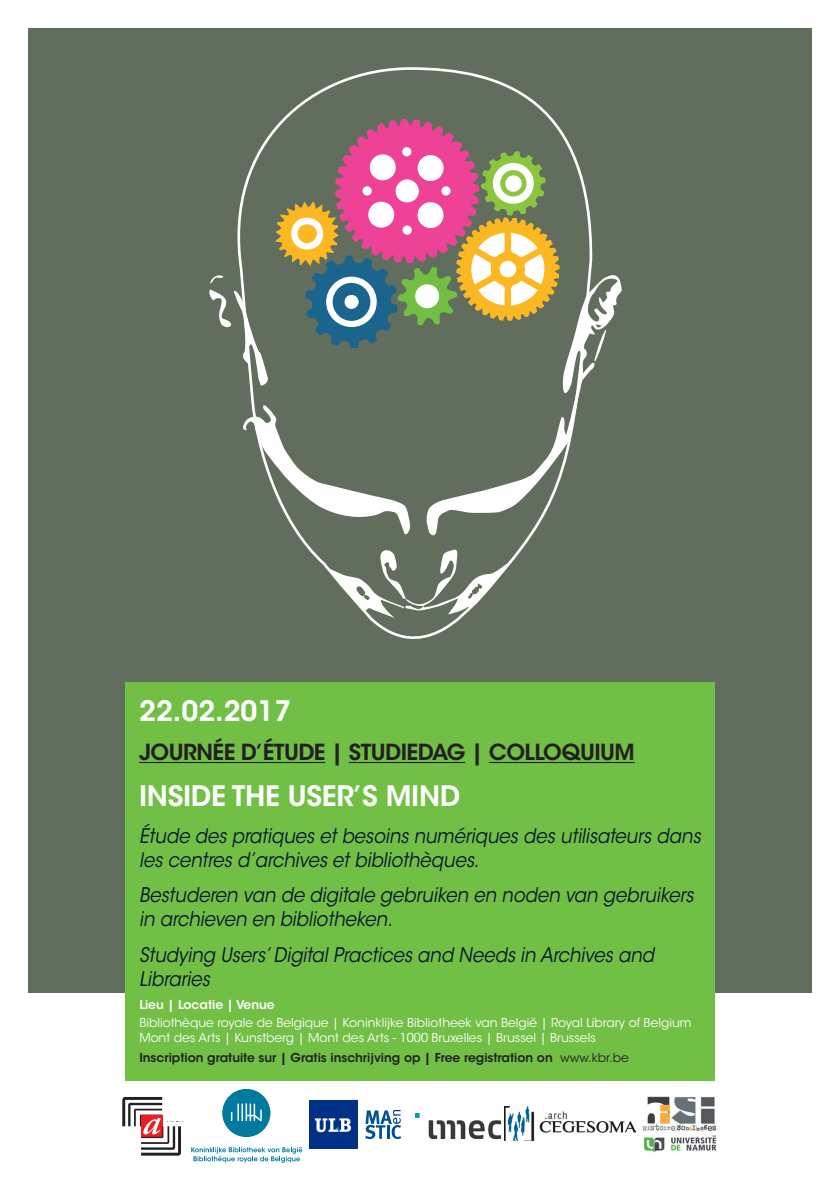
<style>
.page{position:relative;width:840px;height:1191px;background:#fff}
.page>*{position:absolute;margin:0;border:0;box-sizing:border-box;transform-origin:0 0}
.t1{font:600 28px "ITC Avant Garde Std";letter-spacing:-.01em;color:#fff}
.t2{font:600 22px "ITC Avant Garde Std";letter-spacing:-.025em;color:#231f20}
.t3{font:italic 20px/24px "ITC Avant Garde Std";color:#07122d;scale:.9 1}
.t4{font:12.2px "ITC Avant Garde Std";color:#fff}
.t5{font:600 12.2px "ITC Avant Garde Std";color:#231f20}
.t6{font:600 12.2px "ITC Avant Garde Std";color:#fff}
.s1{font-weight:400}
</style>
<div class="page">
<div style="left:28px;top:28px;width:783px;height:846px;background:#616d5d"></div>
<svg style="left:237px;top:67px;width:356px;height:572px"></svg>
<svg style="left:425px;top:274px;width:196px;height:261px"></svg>
<svg style="left:594px;top:329px;width:12px;height:33px"></svg>
<svg style="left:209px;top:273px;width:60px;height:113px"></svg>
<svg style="left:328px;top:548px;width:185px;height:70px"></svg>
<svg style="left:242px;top:404px;width:168px;height:130px"></svg>
<div style="left:28px;top:821px;width:783px;height:171px;background:#616d5d"></div>
<div style="left:125px;top:682px;width:589px;height:322px;background:#71bf44"></div>
<hr style="left:139px;top:762px;width:186px;height:1px;background:#231f20">
<hr style="left:349px;top:762px;width:116px;height:1px;background:#231f20">
<hr style="left:488px;top:762px;width:146px;height:1px;background:#231f20">
<svg style="left:222px;top:1089px;width:48px;height:48px"></svg>
<svg style="left:191px;top:1147px;width:111px;height:15px"></svg>
<img style="left:415px;top:1113px;width:85px;height:25px">
<img style="left:504px;top:1106px;width:130px;height:35px">
<svg style="left:122px;top:1097px;width:61px;height:58px"></svg>
<svg style="left:365px;top:1110px;width:36px;height:29px"></svg>
<div style="left:309px;top:1100px;width:48px;height:48px;background:#003186"></div>
<svg style="left:315px;top:1118px;width:36px;height:14px"></svg>
<div style="left:165px;top:1096px;width:27px;height:25px;background:#fff"></div>
<img style="left:642px;top:1096px;width:75px;height:57px">
<div style="left:125px;top:1000px;width:589px;height:80px;background:#71bf44"></div>
<p class="t1" style="left:139px;top:693px;width:153px">22.02.2017</p>
<p class="t2" style="left:139px;top:738px;width:497px">JOURNÉE D’ÉTUDE | STUDIEDAG | COLLOQUIUM</p>
<p class="t1" style="left:139px;top:778px;width:322px">INSIDE THE USER’S MIND</p>
<p class="t3" style="left:139px;top:824px;width:625px">Étude des pratiques et besoins numériques des utilisateurs dans les centres d’archives et bibliothèques.</p>
<p class="t3" style="left:139px;top:883px;width:617px">Bestuderen van de digitale gebruiken en noden van gebruikers in archieven en bibliotheken.</p>
<p class="t3" style="left:139px;top:942px;width:573px">Studying Users’ Digital Practices and Needs in Archives and<br>Libraries</p>
<p class="t6" style="left:139px;top:997px;width:137px">Lieu | Locatie | Venue</p>
<p class="t4" style="left:139px;top:1015px;width:553px">Bibliothèque royale de Belgique | Koninklijke Bibliotheek van België | Royal Library of Belgium</p>
<p class="t4" style="left:139px;top:1029px;width:458px">Mont des Arts | Kunstberg | Mont des Arts - 1000 Bruxelles | Brussel | Brussels</p>
<p class="t5" style="left:139px;top:1049px;width:490px">Inscription gratuite sur | Gratis inschrijving op | Free registration on <span class="s1">www.kbr.be</span></p>
</div>
